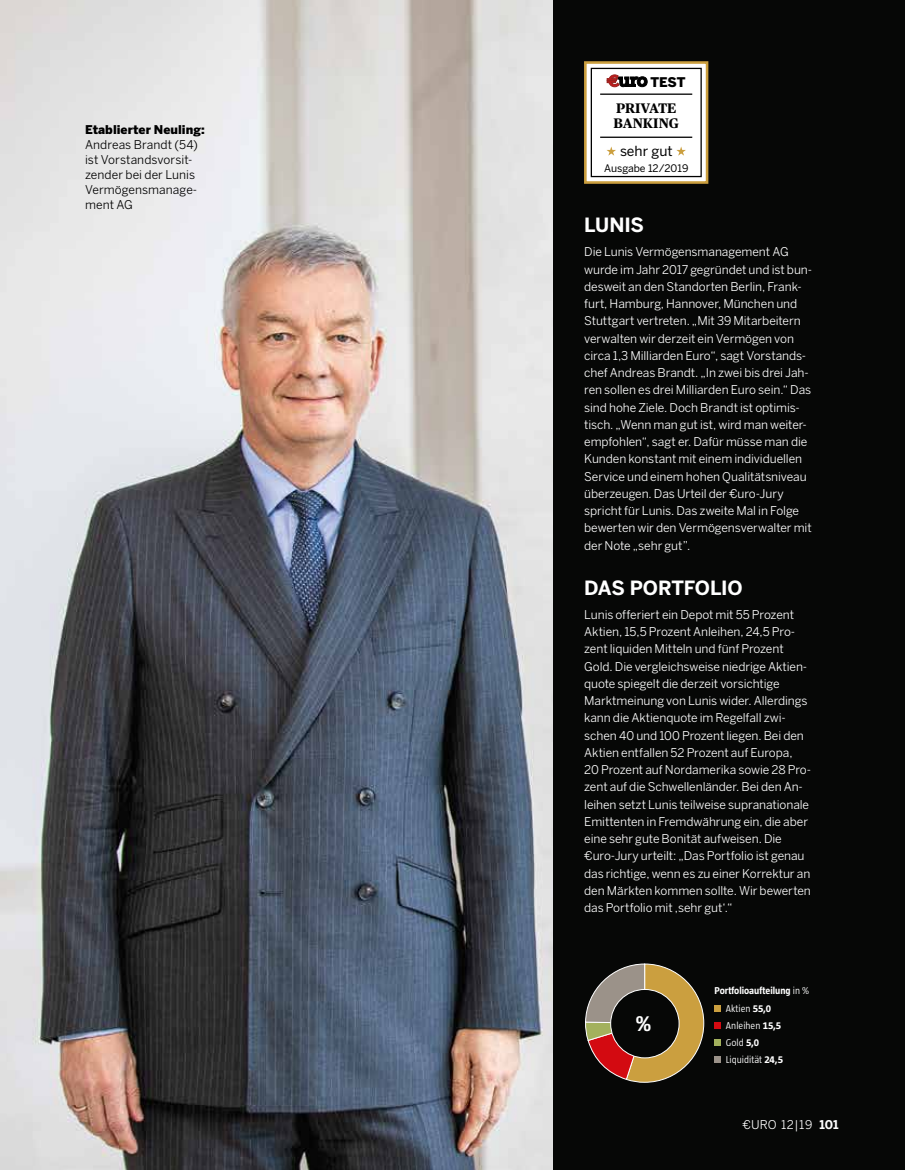
<style>
.page{position:relative;width:906px;height:1170px;background:#fff}
.page>*{position:absolute;margin:0;border:0;box-sizing:border-box;transform-origin:0 0}
.t1{font:700 21.75px "Taz LT7";color:#fff}
.t2{font:700 19.5px "Benton Sans";letter-spacing:-.01em;color:#fff}
.t3{font:700 13.8px/15.6px "Publico Text";color:#000}
.t4{font:13.8px "Benton Sans";color:#000}
.t5{font:900 13.2px "Benton Sans";color:#000}
.t6{font:12px/17.2px "Benton Sans";letter-spacing:-.005em;color:#fff}
.t7{font:12px/15px "Benton Sans";letter-spacing:.005em;color:#000}
.t8{font:900 12px "Benton Sans";letter-spacing:.005em;color:#000}
.t9{font:10.35px "Benton Sans";color:#000}
.t10{font:300 10.2px/17.1px "Taz LT4";color:#fff}
.t11{font:700 10.2px "Taz";color:#fff}
.s1{font-family:"Taz LT4";font-weight:300}
.s2{font-family:"Taz LT7";font-weight:700}
.s3{font-weight:700}
</style>
<div class="page">
<img style="left:0;top:1px;width:554px;height:1168px">
<div style="left:554px;top:1px;width:350px;height:1168px;background:#060706"></div>
<div style="left:585px;top:62px;width:122px;height:120px;background:linear-gradient(to right,#fff,#fff)"></div>
<div style="left:584px;top:61px;width:124px;height:123px;border:3px solid #cb9f3f"></div>
<div style="left:591px;top:68px;width:110px;height:108px;background:#fff"></div>
<div style="left:590px;top:68px;width:112px;height:109px;border:1px solid #000"></div>
<svg style="left:676px;top:146px;width:10px;height:10px"></svg>
<svg style="left:606px;top:146px;width:10px;height:10px"></svg>
<hr style="left:600px;top:93px;width:92px;height:2px;background:#000">
<hr style="left:600px;top:137px;width:92px;height:1px;background:#000">
<svg style="left:607px;top:75px;width:40px;height:12px"></svg>
<svg style="left:585px;top:963px;width:119px;height:119px"></svg>
<div style="left:610px;top:989px;width:69px;height:68px;background:#060706;border-radius:50%"></div>
<div style="left:610px;top:988px;width:69px;height:70px;border:1px solid #fff;border-radius:50%"></div>
<svg style="left:714px;top:1005px;width:6px;height:6px"></svg>
<svg style="left:714px;top:1022px;width:6px;height:6px"></svg>
<svg style="left:714px;top:1039px;width:6px;height:6px"></svg>
<svg style="left:714px;top:1056px;width:6px;height:6px"></svg>
<p class="t8" style="left:85px;top:122px;width:121px">Etablierter Neuling:</p>
<p class="t7" style="left:85px;top:137px;width:114px">Andreas Brandt (54) ist Vorstandsvorsit&shy;zender bei der Lunis<br>Vermögensmanage&shy;ment AG</p>
<p class="t5" style="left:650px;top:74px;width:37px">TEST</p>
<p class="t3" style="left:613px;top:99px;width:67px">PRIVATE<br>BANKING</p>
<p class="t4" style="left:620px;top:143px;width:54px">sehr gut</p>
<p class="t9" style="left:604px;top:162px;width:86px">Ausgabe 12/2019</p>
<h2 class="t2" style="left:584px;top:214px;width:61px">LUNIS</h2>
<p class="t6" style="left:584px;top:243px;width:229px">Die Lunis Vermögensmanagement AG wurde im Jahr 2017 gegründet und ist bun&shy;desweit an den Standorten Berlin, Frank&shy;furt, Hamburg, Hannover, München und Stuttgart vertreten. „Mit 39 Mitarbeitern verwalten wir derzeit ein Vermögen von circa 1,3 Milliarden Euro“, sagt Vorstands&shy;chef Andreas Brandt. „In zwei bis drei Jah&shy;ren sollen es drei Milliarden Euro sein.“ Das sind hohe Ziele. Doch Brandt ist optimis&shy;tisch. „Wenn man gut ist, wird man weiter&shy;empfohlen“, sagt er. Dafür müsse man die Kunden konstant mit einem individuellen Service und einem hohen Qualitätsniveau überzeugen. Das Urteil der €uro-Jury spricht für Lunis. Das zweite Mal in Folge bewerten wir den Vermögensverwalter mit der Note „sehr gut”.</p>
<h2 class="t2" style="left:584px;top:576px;width:160px">DAS PORTFOLIO</h2>
<p class="t6" style="left:584px;top:606px;width:228px">Lunis offeriert ein Depot mit 55 Prozent Aktien, 15,5 Prozent Anleihen, 24,5 Pro&shy;zent liquiden Mitteln und fünf Prozent Gold. Die vergleichsweise niedrige Aktien&shy;quote spiegelt die derzeit vorsichtige Marktmeinung von Lunis wider. Allerdings kann die Aktienquote im Regelfall zwi&shy;schen 40 und 100 Prozent liegen. Bei den Aktien entfallen 52 Prozent auf Europa,<br>20 Prozent auf Nordamerika sowie 28 Pro&shy;zent auf die Schwellenländer. Bei den An&shy;leihen setzt Lunis teilweise supranationale Emittenten in Fremdwährung ein, die aber eine sehr gute Bonität aufweisen. Die €uro-Jury urteilt: „Das Portfolio ist genau das richtige, wenn es zu einer Korrektur an den Märkten kommen sollte. Wir bewerten das Portfolio mit ,sehr gut‘.“</p>
<p class="t11" style="left:714px;top:984px;width:96px">Portfolioaufteilung <span class="s1">in %</span></p>
<h1 class="t1" style="left:636px;top:1012px;width:17px">%</h1>
<p class="t10" style="left:726px;top:1000px;width:59px">Aktien <span class="s2">55,0<br></span>Anleihen <span class="s2">15,5<br></span>Gold <span class="s2">5,0<br></span>Liquidität <span class="s2">24,5</span></p>
<p class="t6" style="left:742px;top:1115px;width:98px">€URO 12|19 <span class="s3">101</span></p>
</div>
